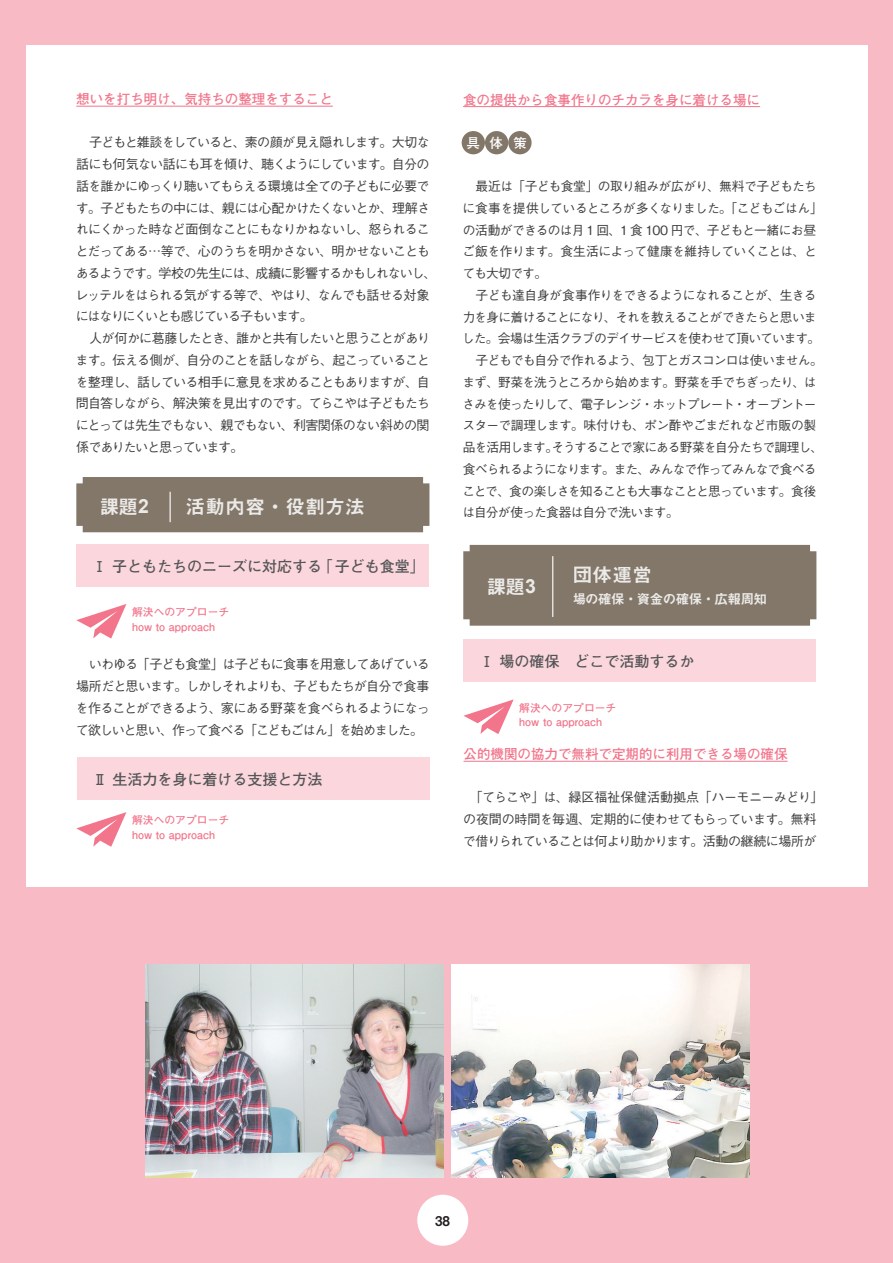
<style>
.page{position:relative;width:893px;height:1263px;background:#fff}
.page>*{position:absolute;margin:0;border:0;box-sizing:border-box;transform-origin:0 0}
.t1{font:19.5px "Midashi Go Pro MB31";letter-spacing:.025em;color:#fff}
.t2{font:700 15px "Futo Go B101 Pro";color:#545557}
.t3{font:700 13.5px "Futo Go B101 Pro";color:#f2758b}
.t4{font:13.5px "Midashi Go Pro MB31";letter-spacing:-.03em;color:#fff}
.t5{font:700 13.5px "Futo Go B101 Pro";color:#fff}
.t6{font:13.5px "Midashi Go Pro MB31";color:#231f20}
.t7{font:500 13.05px/21.8px "Gothic BBB Pro";letter-spacing:-.07em;color:#3e3e3f;text-align:justify}
.t8{font:500 13.05px/21.8px "Gothic BBB Pro";letter-spacing:-.045em;color:#3e3e3f;text-align:center}
.t9{font:500 12.75px/21.8px "Gothic BBB Pro";letter-spacing:-.065em;color:#3e3e3f}
.t10{font:500 12.75px "Gothic BBB Pro";letter-spacing:-.085em;color:#3e3e3f}
.t11{font:500 12.75px "Gothic BBB Pro";letter-spacing:-.09em;color:#3e3e3f}
.t12{font:700 10.8px/14.5px "Futo Go B101 Pro";color:#f2758b}
.s1{font-family:"Arial";font-weight:700}
</style>
<div class="page">
<div style="left:1px;top:0;width:892px;height:1263px;background:#f8bac5"></div>
<div style="left:27px;top:45px;width:841px;height:842px;background:#fff"></div>
<div style="left:417px;top:1195px;width:51px;height:51px;background:#fff;border-radius:50%"></div>
<div style="left:462px;top:131px;width:23px;height:23px;background:#827769;border-radius:50%"></div>
<div style="left:485px;top:131px;width:23px;height:23px;background:#827769;border-radius:50%"></div>
<div style="left:508px;top:131px;width:24px;height:23px;background:#827769;border-radius:50%"></div>
<div style="left:76px;top:544px;width:353px;height:43px;background:#fbd7dd"></div>
<svg style="left:76px;top:604px;width:50px;height:34px"></svg>
<hr style="left:76px;top:106px;width:257px;height:1px;background:#f2758b">
<hr style="left:463px;top:106px;width:297px;height:1px;background:#f2758b">
<div style="left:76px;top:477px;width:353px;height:55px;background:#827769"></div>
<hr style="left:170px;top:492px;width:1px;height:30px;background:#fff">
<img style="left:452px;top:964px;width:297px;height:213px">
<img style="left:146px;top:964px;width:297px;height:213px">
<div style="left:77px;top:757px;width:352px;height:42px;background:#fbd7dd"></div>
<svg style="left:76px;top:812px;width:50px;height:35px"></svg>
<div style="left:463px;top:545px;width:353px;height:81px;background:#827769"></div>
<hr style="left:552px;top:556px;width:1px;height:61px;background:#fff">
<hr style="left:463px;top:761px;width:324px;height:1px;background:#f2758b">
<div style="left:463px;top:639px;width:353px;height:42px;background:#fbd7dd"></div>
<svg style="left:463px;top:699px;width:51px;height:35px"></svg>
<p class="t3" style="left:76px;top:88px;width:258px">想いを打ち明け、気持ちの整理をすること</p>
<p class="t7" style="left:75px;top:130px;width:363px;text-align:left;text-indent:14px">子どもと雑談をしていると、素の顔が見え隠れします。大切な話にも何気ない話にも耳を傾け、聴くようにしています。自分の話を誰かにゆっくり聴いてもらえる環境は全ての子どもに必要です。子どもたちの中には、親には心配かけたくないとか、理解されにくかった時など面倒なことにもなりかねないし、怒られることだってある…等で、心のうちを明かさない、明かせないこともあるようです。学校の先生には、成績に影響するかもしれないし、レッテルをはられる気がする等で、やはり、なんでも話せる対象にはなりにくいとも感じている子もいます。</p>
<p class="t7" style="left:76px;top:326px;width:356px;text-indent:14px">人が何かに葛藤したとき、誰かと共有したいと思うことがあります。伝える側が、自分のことを話しながら、起こっていることを整理し、話している相手に意見を求めることもありますが、自問自答しながら、解決策を見出すのです。てらこやは子どもたちにとっては先生でもない、親でもない、利害関係のない斜めの関係でありたいと思っています。</p>
<p class="t3" style="left:463px;top:89px;width:298px">食の提供から食事作りのチカラを身に着ける場に</p>
<p class="t5" style="left:466px;top:132px;width:62px">具体策</p>
<p class="t9" style="left:462px;top:174px;width:362px;text-indent:13px">最近は「子ども食堂」の取り組みが広がり、無料で子どもたちに食事を提供しているところが多くなりました。「こどもごはん」の活動ができるのは月 1 回、1 食 100 円で、子どもと一緒にお昼ご飯を作ります。食生活によって健康を維持していくことは、とても大切です。</p>
<p class="t9" style="left:476px;top:282px;width:343px">子ども達自身が食事作りをできるようになれることが、生きる</p>
<p class="t9" style="left:463px;top:304px;width:356px">力を身に着けることになり、それを教えることができたらと思いま</p>
<p class="t9" style="left:462px;top:326px;width:360px">した。会場は生活クラブのデイサービスを使わせて頂いています。</p>
<p class="t9" style="left:476px;top:348px;width:349px">子どもでも自分で作れるよう、包丁とガスコンロは使いません。</p>
<p class="t9" style="left:462px;top:369px;width:356px">まず、野菜を洗うところから始めます。野菜を手でちぎったり、は</p>
<p class="t9" style="left:462px;top:391px;width:356px">さみを使ったりして、電子レンジ・ホットプレート・オーブントー</p>
<p class="t9" style="left:463px;top:413px;width:355px">スターで調理します。味付けも、ポン酢やごまだれなど市販の製</p>
<p class="t10" style="left:463px;top:437px;width:362px">品を活用します。そうすることで家にある野菜を自分たちで調理し、</p>
<p class="t9" style="left:463px;top:456px;width:355px">食べられるようになります。また、みんなで作ってみんなで食べる</p>
<p class="t11" style="left:462px;top:480px;width:355px">ことで、食の楽しさを知ることも大事なことと思っています。食後</p>
<h1 class="t1" style="left:99px;top:491px;width:51px">課題<span class="s1">2</span></h1>
<h1 class="t1" style="left:186px;top:491px;width:181px">活動内容・役割方法</h1>
<p class="t9" style="left:462px;top:500px;width:218px">は自分が使った食器は自分で洗います。</p>
<p class="t2" style="left:92px;top:554px;width:334px">Ⅰ 子ともたちのニーズに対応する「子ども食堂」</p>
<p class="t12" style="left:132px;top:603px;width:99px">解決へのアプローチhow to approach</p>
<p class="t7" style="left:76px;top:652px;width:356px;text-indent:13px">いわゆる「子ども食堂」は子どもに食事を用意してあげている場所だと思います。しかしそれよりも、子どもたちが自分で食事を作ることができるよう、家にある野菜を食べられるようになって欲しいと思い、作って食べる「こどもごはん」を始めました。</p>
<p class="t2" style="left:92px;top:767px;width:231px">Ⅱ 生活力を身に着ける支援と方法</p>
<p class="t12" style="left:132px;top:812px;width:99px">解決へのアプローチhow to approach</p>
<h1 class="t1" style="left:486px;top:570px;width:51px">課題<span class="s1">3</span></h1>
<h1 class="t1" style="left:573px;top:559px;width:81px">団体運営</h1>
<p class="t4" style="left:572px;top:588px;width:196px">場の確保・資金の確保・広報周知</p>
<p class="t2" style="left:479px;top:649px;width:216px">Ⅰ 場の確保　どこで活動するか</p>
<p class="t12" style="left:519px;top:699px;width:99px">解決へのアプローチhow to approach</p>
<p class="t3" style="left:463px;top:743px;width:326px">公的機関の協力で無料で定期的に利用できる場の確保</p>
<p class="t8" style="left:463px;top:785px;width:362px">「てらこや」は、緑区福祉保健活動拠点「ハーモニーみどり」の夜間の時間を毎週、定期的に使わせてもらっています。無料で借りられていることは何より助かります。活動の継続に場所が</p>
<p class="t6" style="left:435px;top:1210px;width:17px">38</p>
</div>
